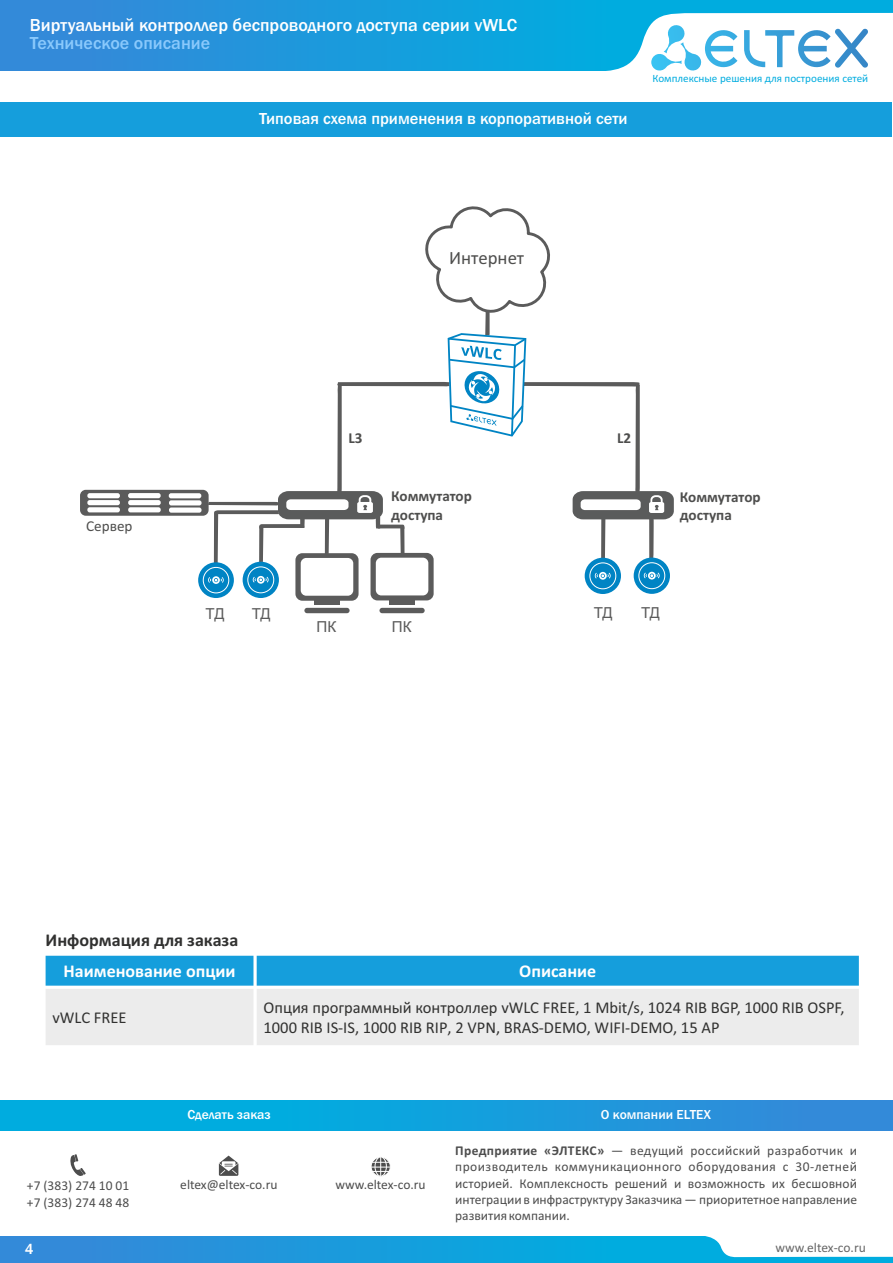
<style>
.page{position:relative;width:893px;height:1263px;background:#fff}
.page>*{position:absolute;margin:0;border:0;box-sizing:border-box;transform-origin:0 0}
.t1{font:18.75px "Calibri";color:#4e4e4d}
.t2{font:500 18px "Franklin Gothic";color:#fff}
.t3{font:700 18px "Calibri";color:#fff}
.t4{font:500 18px "Franklin Gothic";color:#8ac9fc}
.t5{font:700 18px "Calibri";color:#313130}
.t6{font:16.5px/20.1px "Calibri";color:#313130}
.t7{font:500 16.5px "Franklin Gothic";color:#fff}
.t8{font:700 15.15px/18.6px "Calibri";color:#4e4e4d}
.t9{font:15.15px "Arial";letter-spacing:-.035em;color:#5b5b5b}
.t10{font:15.15px "Calibri";color:#4e4e4d}
.t11{font:500 15px "Franklin Gothic";color:#fff}
.t12{font:13.5px/16.5px "Calibri";color:#4d4d4d}
.t13{font:500 13.5px "Franklin Gothic";color:#fff}
.t14{font:13.5px "Calibri";color:#666}
.t15{font:11.1px "Calibri";color:#00acdf}
.s1{font-weight:700}
</style>
<div class="page">
<div style="left:0;top:0;width:893px;height:71px;background:linear-gradient(to right,#3489d9,#00b4e0)"></div>
<svg style="left:589px;top:13px;width:304px;height:58px"></svg>
<div style="left:0;top:1236px;width:893px;height:27px;background:linear-gradient(to right,#3489d9,#00b4e0)"></div>
<svg style="left:703px;top:1236px;width:190px;height:21px"></svg>
<div style="left:0;top:103px;width:891px;height:34px;background:#159edc"></div>
<div style="left:314px;top:600px;width:26px;height:5px;background:#5b5b5b"></div>
<div style="left:304px;top:608px;width:46px;height:5px;background:#5b5b5b;border-radius:3px"></div>
<div style="left:389px;top:600px;width:26px;height:5px;background:#5b5b5b"></div>
<div style="left:379px;top:608px;width:46px;height:5px;background:#5b5b5b;border-radius:3px"></div>
<div style="left:0;top:1100px;width:893px;height:30px;background:linear-gradient(to right,#00b4e0,#3489d9)"></div>
<svg style="left:219px;top:1155px;width:19px;height:21px"></svg>
<div style="left:371px;top:1156px;width:20px;height:21px;background:#f9f9f9;border:1px solid #fff;border-radius:50%"></div>
<div style="left:375px;top:1156px;width:12px;height:20px;background:#fdfdfd;border:1px solid #fff;border-radius:50%"></div>
<svg style="left:371px;top:1157px;width:19px;height:19px"></svg>
<svg style="left:70px;top:1154px;width:16px;height:22px"></svg>
<svg style="left:80px;top:206px;width:594px;height:395px"></svg>
<div style="left:44px;top:954px;width:211px;height:33px;background:#159edc"></div>
<div style="left:255px;top:954px;width:605px;height:33px;background:#159edc"></div>
<div style="left:44px;top:987px;width:211px;height:60px;background:#ececec"></div>
<div style="left:255px;top:987px;width:605px;height:60px;background:#ececec"></div>
<hr style="left:42px;top:952px;width:4px;height:96px;background:#fff">
<svg style="left:253px;top:956px;width:4px;height:89px"></svg>
<hr style="left:859px;top:952px;width:3px;height:96px;background:#fff">
<hr style="left:42px;top:1045px;width:820px;height:3px;background:#fff">
<hr style="left:42px;top:986px;width:820px;height:3px;background:#fff">
<svg style="left:45px;top:954px;width:814px;height:2px;background:#e0f2fa"></svg>
<h2 class="t2" style="left:30px;top:19px;width:489px">Виртуальный контроллер беспроводного доступа серии vWLC</h2>
<h2 class="t4" style="left:30px;top:36px;width:182px">Техническое описание</h2>
<h2 class="t2" style="left:259px;top:108px;width:372px"><sub>Т</sub>Функциональные возможности (продолжение)</h2>
<p class="t7" style="left:266px;top:113px;width:363px">иповая схема применения в корпоративной сети</p>
<p class="t15" style="left:652px;top:73px;width:217px">Комплексные решения для построения сетей</p>
<h1 class="t1" style="left:449px;top:250px;width:77px">Интернет</h1>
<p class="t10" style="left:86px;top:519px;width:48px">Сервер</p>
<p class="t8" style="left:348px;top:430px;width:16px">L3</p>
<p class="t8" style="left:617px;top:430px;width:16px">L2</p>
<p class="t8" style="left:391px;top:488px;width:82px">Коммутатор доступа</p>
<p class="t8" style="left:680px;top:488px;width:82px">Коммутатор доступа</p>
<p class="t9" style="left:206px;top:608px;width:20px">ТД</p>
<p class="t9" style="left:252px;top:607px;width:20px">ТД</p>
<p class="t9" style="left:594px;top:606px;width:20px">ТД</p>
<p class="t9" style="left:641px;top:607px;width:20px">ТД</p>
<p class="t9" style="left:317px;top:621px;width:21px">ПК</p>
<p class="t9" style="left:392px;top:621px;width:21px">ПК</p>
<h2 class="t5" style="left:46px;top:932px;width:194px">Информация для заказа</h2>
<h2 class="t3" style="left:64px;top:963px;width:173px">Наименование опции</h2>
<h2 class="t3" style="left:519px;top:963px;width:79px">Описание</h2>
<p class="t6" style="left:52px;top:1008px;width:76px">vWLC FREE</p>
<p class="t6" style="left:264px;top:998px;width:583px">Опция программный контроллер vWLC FREE, 1 Mbit/s, 1024 RIB BGP, 1000 RIB OSPF,<br>1000 RIB IS-IS, 1000 RIB RIP, 2 VPN, BRAS-DEMO, WIFI-DEMO, 15 AP</p>
<p class="t13" style="left:187px;top:1110px;width:85px">Сделать заказ</p>
<p class="t12" style="left:27px;top:1179px;width:104px">+7 (383) 274 10 01 +7 (383) 274 48 48</p>
<p class="t12" style="left:180px;top:1177px;width:99px">eltex@eltex-co.ru</p>
<p class="t12" style="left:335px;top:1177px;width:92px">www.eltex-co.ru</p>
<p class="t13" style="left:601px;top:1110px;width:112px">О компании ELTEX</p>
<p class="t12" style="left:455px;top:1143px;width:403px;text-align:justify"><span class="s1">Предприятие «ЭЛТЕКС»</span> — ведущий российский разработчик и производитель коммуникационного оборудования с 30-летней историей. Комплексность решений и возможность их бесшовной интеграции в инфраструктуру Заказчика — приоритетное направление развития компании.</p>
<p class="t11" style="left:25px;top:1243px;width:10px">4</p>
<p class="t14" style="left:776px;top:1242px;width:92px">www.eltex-co.ru</p>
</div>
